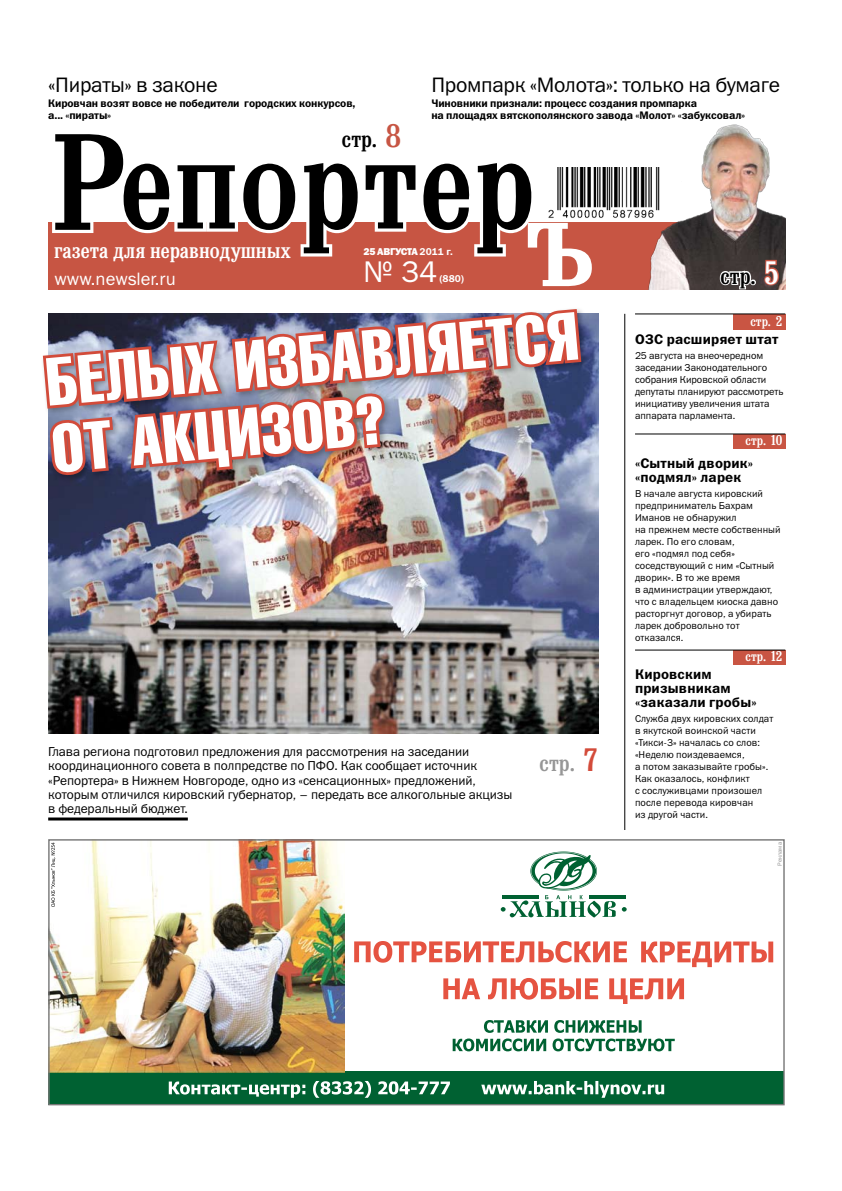
<style>
.page{position:relative;width:842px;height:1191px;background:#fff}
.page>*{position:absolute;margin:0;border:0;box-sizing:border-box;transform-origin:0 0}
.t1{font:66.7px/67px "Helios Compressed";color:#fff}
.t2{font:30px "Franklin Gothic Book C";color:#fff}
.t3{font:24px "Bruskovaya C";color:#000}
.t4{font:24px "Bruskovaya C";color:#969696}
.t5{font:22.9px "Bruskovaya C";color:#fff}
.t6{font:21px "Franklin Gothic Book C";letter-spacing:-.015em;color:#000}
.t7{font:18px "Franklin Gothic Book C";color:#fff}
.t8{font:14px/14px "Franklin Gothic Demi C";letter-spacing:.01em;color:#000}
.t9{font:14px "Bruskovaya C";color:#fff}
.t10{font:13px/14px "Franklin Gothic Book C";letter-spacing:-.005em;color:#000}
.t11{font:11px/12px "Franklin Gothic Demi C";letter-spacing:-.01em;color:#000}
.t12{font:10px/12px "Franklin Gothic Book C";letter-spacing:.005em;color:#000}
.t13{font:10px "Franklin Gothic Heavy C";letter-spacing:-.03em;color:#fff}
.t14{font:10px "Franklin Gothic Demi C";color:#fff}
.t15{font:6px "Franklin Gothic Book C";color:#969696}
.s1{font-size:32px;color:#c75543}
.s2{font-family:"Franklin Gothic Demi C"}
.s3{font-size:32px;color:#d34b3a}
.s4{font-size:32px;color:#fff}
</style>
<div class="page">
<img style="left:48px;top:314px;width:550px;height:420px">
<div style="left:49px;top:1071px;width:735px;height:33px;background:#006132"></div>
<svg style="left:169px;top:1081px;width:495px;height:16px"></svg>
<svg style="left:453px;top:1020px;width:222px;height:31px"></svg>
<svg style="left:443px;top:978px;width:241px;height:26px"></svg>
<svg style="left:641px;top:941px;width:132px;height:26px"></svg>
<svg style="left:354px;top:941px;width:273px;height:21px"></svg>
<hr style="left:589px;top:895px;width:37px;height:3px;background:#006132">
<svg style="left:622px;top:907px;width:5px;height:4px"></svg>
<svg style="left:501px;top:851px;width:115px;height:66px"></svg>
<img style="left:50px;top:841px;width:295px;height:231px">
<div style="left:48px;top:839px;width:737px;height:266px;border:1px solid #777"></div>
<svg style="left:51px;top:842px;width:4px;height:65px"></svg>
<hr style="left:48px;top:817px;width:140px;height:3px;background:#000">
<hr style="left:624px;top:314px;width:1px;height:516px;background:#000">
<div style="left:733px;top:434px;width:52px;height:14px;background:#c95543"></div>
<hr style="left:635px;top:434px;width:150px;height:1px;background:#000">
<div style="left:733px;top:650px;width:52px;height:14px;background:#c95543"></div>
<hr style="left:635px;top:650px;width:150px;height:1px;background:#000">
<div style="left:733px;top:314px;width:52px;height:15px;background:#c95543"></div>
<hr style="left:635px;top:314px;width:150px;height:1px;background:#000">
<div style="left:48px;top:223px;width:737px;height:67px;background:#c75543"></div>
<svg style="left:55px;top:134px;width:477px;height:119px"></svg>
<svg style="left:528px;top:223px;width:64px;height:63px"></svg>
<img style="left:598px;top:124px;width:187px;height:166px">
<img style="left:548px;top:168px;width:115px;height:53px">
<svg style="left:719px;top:269px;width:37px;height:21px"></svg>
<svg style="left:764px;top:259px;width:16px;height:27px"></svg>
<div style="left:40px;top:306px;width:549px;height:177px;background:#000;opacity:.3"></div>
<img style="left:40px;top:306px;width:544px;height:170px">
<h3 class="t6" style="left:48px;top:73px;width:171px">«Пираты» в законе</h3>
<p class="t11" style="left:48px;top:97px;width:309px">Кировчан возят вовсе не победители городских конкурсов, а... «пираты»</p>
<h3 class="t3" style="left:342px;top:126px;width:61px">стр. <span class="s1">8</span></h3>
<h3 class="t6" style="left:431px;top:73px;width:350px">Промпарк «Молота»: только на бумаге</h3>
<p class="t11" style="left:431px;top:97px;width:315px">Чиновники признали: процесс создания промпарка<br>на площадях вятскополянского завода «Молот» «забуксовал»</p>
<h3 class="t5" style="left:54px;top:238px;width:238px">газета для неравнодушных</h3>
<h3 class="t7" style="left:55px;top:269px;width:123px">www.newsler.ru</h3>
<p class="t13" style="left:363px;top:246px;width:91px">25 августа <span class="s2">2011 г.</span></p>
<h2 class="t2" style="left:363px;top:255px;width:75px">№ 34</h2>
<p class="t14" style="left:439px;top:273px;width:26px">(880)</p>
<h1 class="t1" style="left:44px;top:349px;width:535px;rotate:-5deg">Белых избавляется от акцизов?</h1>
<p class="t10" style="left:48px;top:745px;width:466px">Глава региона подготовил предложения для рассмотрения на заседании координационного совета в полпредстве по ПФО. Как сообщает источник «Репортера» в Нижнем Новгороде, одно из «сенсационных» предложений, которым отличился кировский губернатор, – передать все алкогольные акцизы в федеральный бюджет.</p>
<h3 class="t4" style="left:540px;top:750px;width:60px">стр. <span class="s3">7</span></h3>
<h3 class="t3" style="left:720px;top:263px;width:60px">стр. <span class="s4">5</span></h3>
<h3 class="t9" style="left:750px;top:313px;width:34px">cтр. 2</h3>
<h3 class="t8" style="left:635px;top:332px;width:145px">ОЗС расширяет штат</h3>
<p class="t12" style="left:635px;top:349px;width:150px">25 августа на внеочередном заседании Законодательного собрания Кировской области депутаты планируют рассмотреть инициативу увеличения штата аппарата парламента.</p>
<h3 class="t9" style="left:745px;top:433px;width:38px">cтр. 10</h3>
<h3 class="t8" style="left:635px;top:456px;width:120px">«Сытный дворик» «подмял» ларек</h3>
<p class="t12" style="left:635px;top:487px;width:147px">В начале августа кировский предприниматель Бахрам<br>Иманов не обнаружил<br>на прежнем месте собственный ларек. По его словам,<br>его «подмял под себя» соседствующий с ним «Сытный дворик». В то же время<br>в администрации утверждают, что с владельцем киоска давно расторгнут договор, а убирать ларек добровольно тот отказался.</p>
<h3 class="t9" style="left:746px;top:649px;width:38px">cтр. 12</h3>
<h3 class="t8" style="left:635px;top:667px;width:123px">Кировским призывникам «заказали гробы»</h3>
<p class="t12" style="left:635px;top:712px;width:140px">Служба двух кировских солдат в якутской воинской части «Тикси-3» началась со слов: «Неделю поиздеваемся,<br>а потом заказывайте гробы».<br>Как оказалось, конфликт<br>с сослуживцами произошел после перевода кировчан<br>из другой части.</p>
<p class="t15" style="left:776px;top:865px;width:25px;rotate:-90deg">Реклама</p>
</div>
